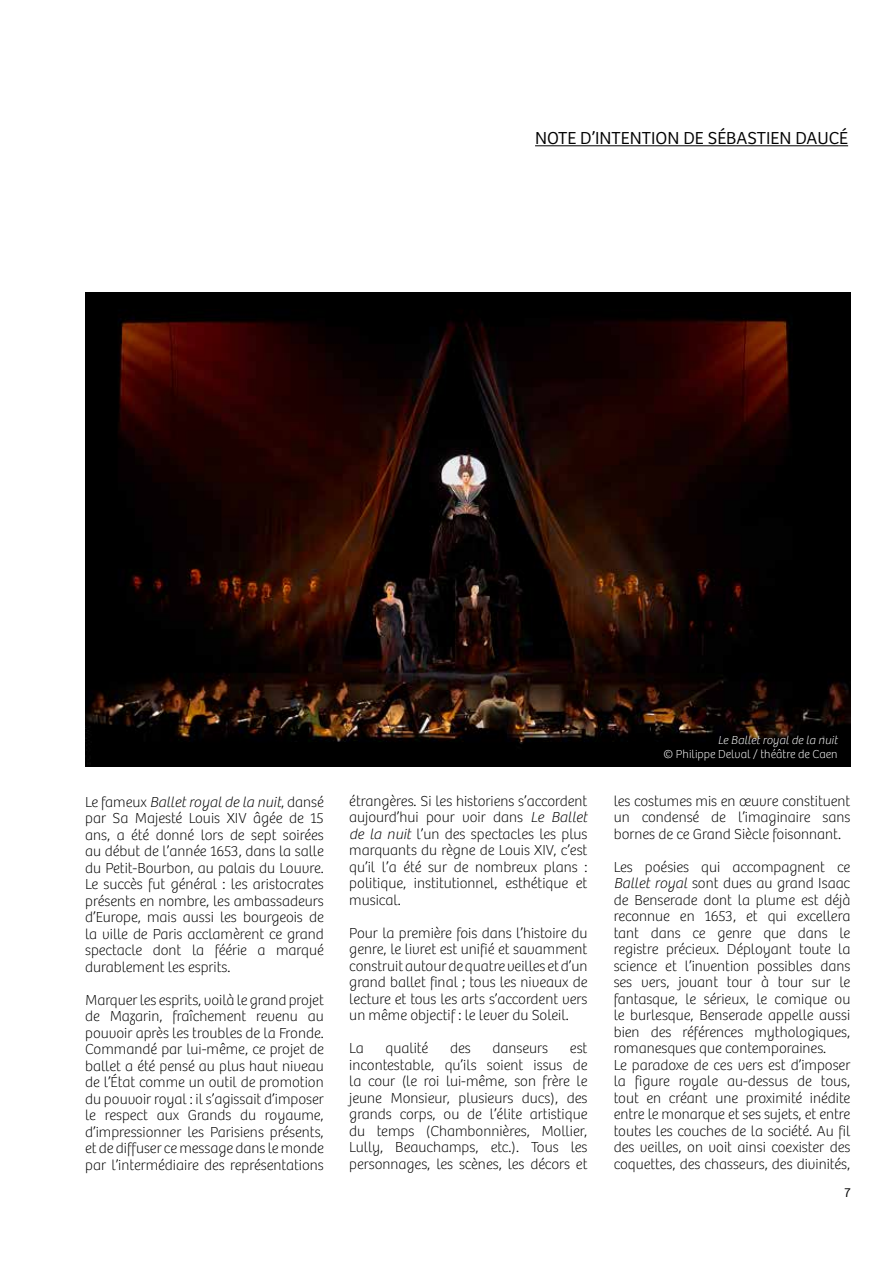
<style>
.page{position:relative;width:893px;height:1263px;background:#fff}
.page>*{position:absolute;margin:0;border:0;box-sizing:border-box;transform-origin:0 0}
.t1{font:300 18px "Bree";color:#000}
.t2{font:100 15px/16.5px "Bree";color:#000;text-align:justify}
.t3{font:300 13.5px "Bree";color:#000}
.t4{font:100 12px "Bree";color:#fff}
.t5{font:italic 100 12px "Bree";color:#fff}
.s1{font-style:italic}
</style>
<div class="page">
<hr style="left:535px;top:145px;width:313px;height:1px;background:#000">
<img style="left:85px;top:292px;width:765px;height:474px">
<p class="t1" style="left:535px;top:128px;width:315px">NOTE D’INTENTION DE SÉBASTIEN DAUCÉ</p>
<p class="t2" style="left:85px;top:794px;width:240px">Le fameux <span class="s1">Ballet royal de la nuit</span>, dansé par Sa Majesté Louis XIV âgée de 15 ans, a été donné lors de sept soirées au début de l’année 1653, dans la salle du Petit-Bourbon, au palais du Louvre.<br>Le succès fut général : les aristocrates présents en nombre, les ambassadeurs d’Europe, mais aussi les bourgeois de la ville de Paris acclamèrent ce grand spectacle dont la féérie a marqué durablement les esprits.</p>
<p class="t2" style="left:85px;top:992px;width:240px">Marquer les esprits, voilà le grand projet de Mazarin, fraîchement revenu au pouvoir après les troubles de la Fronde.<br>Commandé par lui-même, ce projet de ballet a été pensé au plus haut niveau de l’État comme un outil de promotion du pouvoir royal : il s’agissait d’imposer le respect aux Grands du royaume, d’impressionner les Parisiens présents, et de diffuser ce message dans le monde par l’intermédiaire des représentations</p>
<p class="t2" style="left:349px;top:793px;width:240px">étrangères. Si les historiens s’accordent aujourd’hui pour voir dans <span class="s1">Le Ballet de la nuit</span> l’un des spectacles les plus marquants du règne de Louis XIV, c’est qu’il l’a été sur de nombreux plans : politique, institutionnel, esthétique et musical.</p>
<p class="t2" style="left:349px;top:925px;width:240px">Pour la première fois dans l’histoire du genre, le livret est unifié et savamment construit autour de quatre veilles et d’un grand ballet final ; tous les niveaux de lecture et tous les arts s’accordent vers un même objectif : le lever du Soleil.</p>
<p class="t2" style="left:349px;top:1040px;width:16px">La</p>
<p class="t2" style="left:386px;top:1040px;width:44px">qualité</p>
<p class="t2" style="left:450px;top:1040px;width:22px">des</p>
<p class="t2" style="left:493px;top:1040px;width:57px">danseurs</p>
<p class="t2" style="left:349px;top:1040px;width:240px;text-indent:221px">est incontestable, qu’ils soient issus de la cour (le roi lui-même, son frère le jeune Monsieur, plusieurs ducs), des grands corps, ou de l’élite artistique du temps (Chambonnières, Mollier, Lully, Beauchamps, etc.). Tous les personnages, les scènes, les décors et</p>
<p class="t5" style="left:718px;top:733px;width:121px">Le Ballet royal de la nuit</p>
<p class="t4" style="left:663px;top:747px;width:176px">© Philippe Delval / théâtre de Caen</p>
<p class="t2" style="left:614px;top:793px;width:238px">les costumes mis en œuvre constituent un condensé de l’imaginaire sans bornes de ce Grand Siècle foisonnant.</p>
<p class="t2" style="left:614px;top:859px;width:238px;text-align:left">Les poésies qui accompagnent ce <span class="s1">Ballet royal</span> sont dues au grand Isaac de Benserade dont la plume est déjà reconnue en 1653, et qui excellera tant dans ce genre que dans le registre précieux. Déployant toute la science et l’invention possibles dans ses vers, jouant tour à tour sur le fantasque, le sérieux, le comique ou le burlesque, Benserade appelle aussi bien des références mythologiques, romanesques que contemporaines.<br>Le paradoxe de ces vers est d’imposer la figure royale au-dessus de tous, tout en créant une proximité inédite entre le monarque et ses sujets, et entre toutes les couches de la société. Au fil des veilles, on voit ainsi coexister des coquettes, des chasseurs, des divinités,</p>
<p class="t3" style="left:845px;top:1184px;width:8px">7</p>
</div>
